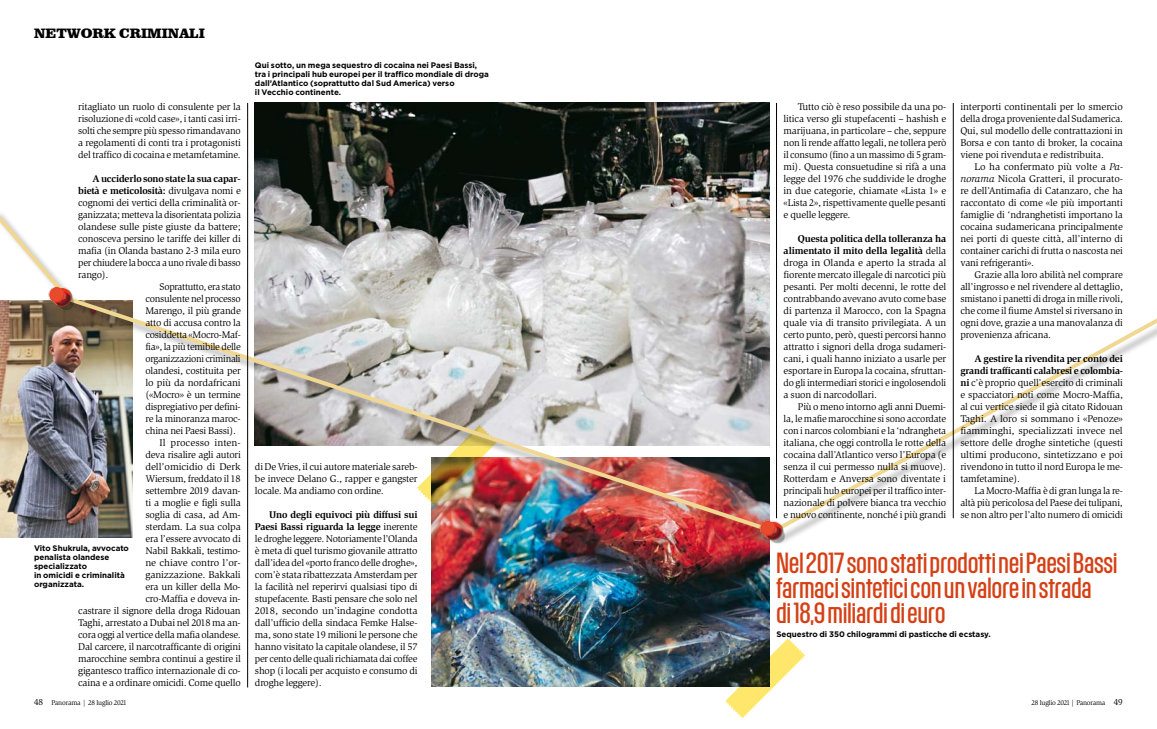
<style>
.page{position:relative;width:1157px;height:729px;background:#fff}
.page>*{position:absolute;margin:0;border:0;box-sizing:border-box;transform-origin:0 0}
.t1{font:28px/25px "FC Kaiser";letter-spacing:.01em;color:#d54015}
.t2{font:900 14px "Clarendon BT";color:#000}
.t3{font:10px/12px "Slimbach Std";letter-spacing:-.02em;color:#000;text-align:justify}
.t4{font:700 10px "Slimbach Std";letter-spacing:-.02em;color:#000}
.t5{font:10px "Slimbach Std";color:#000}
.t6{font:700 8px/9px "Gotham";color:#000}
.t7{font:7px "Slimbach Std";letter-spacing:-.025em;color:#000}
.s1{font-weight:400}
.s2{font-weight:700}
.s3{font-style:italic}
.s4{font-size:9px}
</style>
<div class="page">
<img style="left:255px;top:103px;width:514px;height:101px">
<img style="left:432px;top:545px;width:337px;height:141px">
<svg style="left:725px;top:638px;width:80px;height:80px"></svg>
<div style="left:0;top:210px;width:1157px;height:335px;background:#000;opacity:.3"></div>
<img style="left:0;top:204px;width:1157px;height:331px">
<hr style="left:247px;top:103px;width:1px;height:584px;background:#000">
<hr style="left:953px;top:103px;width:1px;height:415px;background:#000">
<hr style="left:776px;top:103px;width:1px;height:415px;background:#000">
<img style="left:46px;top:281px;width:32px;height:33px">
<img style="left:757px;top:515px;width:32px;height:32px">
<h2 class="t2" style="left:34px;top:24px;width:172px">NETWORK CRIMINALI</h2>
<p class="t3" style="left:78px;top:101px;width:164px">ritagliato un ruolo di consulente per la risoluzione di «cold case», i tanti casi irri&shy;solti che sempre più spesso rimandavano a regolamenti di conti tra i protagonisti del traffico di cocaina e metamfetamine.</p>
<p class="t4" style="left:92px;top:173px;width:150px">A ucciderlo sono state la sua capar-</p>
<p class="t4" style="left:78px;top:185px;width:164px">bietà e meticolosità: <span class="s1">divulgava nomi e</span></p>
<p class="t3" style="left:78px;top:197px;width:164px">cognomi dei vertici della criminalità or-</p>
<p class="t3" style="left:78px;top:209px;width:164px">ganizzata; metteva la disorientata polizia</p>
<p class="t3" style="left:78px;top:221px;width:164px">olandese sulle piste giuste da battere;</p>
<p class="t3" style="left:78px;top:233px;width:164px">conosceva persino le tariffe dei killer di</p>
<p class="t3" style="left:78px;top:245px;width:164px">mafia (in Olanda bastano 2-3 mila euro</p>
<p class="t3" style="left:78px;top:257px;width:164px">per chiudere la bocca a uno rivale di basso</p>
<p class="t3" style="left:78px;top:269px;width:32px">rango).</p>
<p class="t3" style="left:160px;top:281px;width:83px">Soprattutto, era stato</p>
<p class="t3" style="left:145px;top:293px;width:97px">consulente nel processo</p>
<p class="t3" style="left:145px;top:305px;width:97px">Marengo, il più grande</p>
<p class="t3" style="left:145px;top:317px;width:97px">atto di accusa contro la</p>
<p class="t3" style="left:145px;top:329px;width:97px">cosiddetta «Mocro-Maf-</p>
<p class="t3" style="left:145px;top:341px;width:97px">fia», la più temibile delle</p>
<p class="t3" style="left:145px;top:353px;width:97px">organizzazioni criminali</p>
<p class="t3" style="left:145px;top:365px;width:97px">olandesi, costituita per</p>
<p class="t3" style="left:145px;top:377px;width:97px">lo più da nordafricani</p>
<p class="t3" style="left:145px;top:389px;width:97px">(«Mocro» è un termine</p>
<p class="t3" style="left:145px;top:401px;width:97px">dispregiativo per defini-</p>
<p class="t3" style="left:145px;top:413px;width:97px">re la minoranza maroc-</p>
<p class="t3" style="left:145px;top:425px;width:92px">china nei Paesi Bassi).</p>
<p class="t5" style="left:160px;top:437px;width:83px">Il processo inten-</p>
<p class="t3" style="left:145px;top:449px;width:97px">deva risalire agli autori</p>
<p class="t3" style="left:145px;top:461px;width:97px">dell’omicidio di Derk</p>
<p class="t3" style="left:145px;top:473px;width:97px">Wiersum, freddato il 18</p>
<p class="t3" style="left:145px;top:485px;width:97px">settembre 2019 davan-</p>
<p class="t3" style="left:145px;top:497px;width:97px">ti a moglie e figli sulla</p>
<p class="t3" style="left:145px;top:509px;width:97px">soglia di casa, ad Am-</p>
<p class="t3" style="left:145px;top:521px;width:97px">sterdam. La sua colpa</p>
<p class="t3" style="left:145px;top:533px;width:97px">era l’essere avvocato di</p>
<p class="t3" style="left:145px;top:545px;width:97px">Nabil Bakkali, testimo-</p>
<p class="t3" style="left:145px;top:557px;width:97px">ne chiave contro l’or-</p>
<p class="t3" style="left:145px;top:569px;width:97px">ganizzazione. Bakkali</p>
<p class="t3" style="left:145px;top:581px;width:97px">era un killer della Mo-</p>
<p class="t3" style="left:145px;top:593px;width:97px">cro-Maffia e doveva in-</p>
<p class="t3" style="left:78px;top:605px;width:164px">castrare il signore della droga Ridouan</p>
<p class="t3" style="left:78px;top:617px;width:164px">Taghi, arrestato a Dubai nel 2018 ma an-</p>
<p class="t3" style="left:78px;top:629px;width:164px">cora oggi al vertice della mafia olandese.</p>
<p class="t3" style="left:78px;top:641px;width:164px">Dal carcere, il narcotrafficante di origini</p>
<p class="t3" style="left:78px;top:653px;width:164px">marocchine sembra continui a gestire il</p>
<p class="t3" style="left:78px;top:665px;width:164px">gigantesco traffico internazionale di co-</p>
<p class="t3" style="left:78px;top:677px;width:164px">caina e a ordinare omicidi. Come quello</p>
<p class="t6" style="left:34px;top:543px;width:96px">Vito Shukrula, avvocato penalista olandese specializzato<br>in omicidi e criminalità organizzata.</p>
<p class="t6" style="left:255px;top:61px;width:235px">Qui sotto, un mega sequestro di cocaina nei Paesi Bassi, tra i principali hub europei per il traffico mondiale di droga dall’Atlantico (soprattutto dal Sud America) verso<br>il Vecchio continente.</p>
<p class="t3" style="left:255px;top:461px;width:164px">di De Vries, il cui autore materiale sareb&shy;be invece Delano G., rapper e gangster locale. Ma andiamo con ordine.</p>
<p class="t3" style="left:255px;top:509px;width:164px;text-indent:14px"><span class="s2">Uno degli equivoci più diffusi sui Paesi Bassi riguarda la legge</span> inerente le droghe leggere. Notoriamente l’Olanda è meta di quel turismo giovanile attratto dall’idea del «porto franco delle droghe», com’è stata ribattezzata Amsterdam per la facilità nel reperirvi qualsiasi tipo di stupefacente. Basti pensare che solo nel 2018, secondo un’indagine condotta dall’ufficio della sindaca Femke Halse&shy;ma, sono state 19 milioni le persone che hanno visitato la capitale olandese, il 57 per cento delle quali richiamata dai coffee shop (i locali per acquisto e consumo di droghe leggere).</p>
<p class="t3" style="left:783px;top:101px;width:164px;text-indent:14px">Tutto ciò è reso possibile da una po&shy;litica verso gli stupefacenti – hashish e marijuana, in particolare – che, seppure non li rende affatto legali, ne tollera però il consumo (fino a un massimo di 5 gram&shy;mi). Questa consuetudine si rifà a una legge del 1976 che suddivide le droghe in due categorie, chiamate «Lista 1» e «Lista 2», rispettivamente quelle pesanti e quelle leggere.</p>
<p class="t3" style="left:783px;top:233px;width:164px;text-indent:14px"><span class="s2">Questa politica della tolleranza ha alimentato il mito della legalità</span> della droga in Olanda e aperto la strada al fiorente mercato illegale di narcotici più pesanti. Per molti decenni, le rotte del contrabbando avevano avuto come base di partenza il Marocco, con la Spagna quale via di transito privilegiata. A un certo punto, però, questi percorsi hanno attratto i signori della droga sudameri&shy;cani, i quali hanno iniziato a usarle per esportare in Europa la cocaina, sfruttan&shy;do gli intermediari storici e ingolosendoli a suon di narcodollari.</p>
<p class="t3" style="left:783px;top:401px;width:164px;text-indent:14px">Più o meno intorno agli anni Duemi&shy;la, le mafie marocchine si sono accordate con i narcos colombiani e la ‘ndrangheta italiana, che oggi controlla le rotte della cocaina dall’Atlantico verso l’Europa (e senza il cui permesso nulla si muove).<br>Rotterdam e Anversa sono diventate i principali hub europei per il traffico inter&shy;nazionale di polvere bianca tra vecchio e nuovo continente, nonché i più grandi</p>
<p class="t3" style="left:960px;top:101px;width:164px">interporti continentali per lo smercio della droga proveniente dal Sudamerica.<br>Qui, sul modello delle contrattazioni in Borsa e con tanto di broker, la cocaina viene poi rivenduta e redistribuita.</p>
<p class="t3" style="left:960px;top:161px;width:164px;text-indent:14px">Lo ha confermato più volte a <span class="s3">Pa&shy;norama</span> Nicola Gratteri, il procurato&shy;re dell’Antimafia di Catanzaro, che ha raccontato di come «le più importanti famiglie di ‘ndranghetisti importano la cocaina sudamericana principalmente nei porti di queste città, all’interno di container carichi di frutta o nascosta nei vani refrigeranti».</p>
<p class="t3" style="left:960px;top:269px;width:164px;text-indent:14px">Grazie alla loro abilità nel comprare all’ingrosso e nel rivendere al dettaglio, smistano i panetti di droga in mille rivoli, che come il fiume Amstel si riversano in ogni dove, grazie a una manovalanza di provenienza africana.</p>
<p class="t3" style="left:960px;top:353px;width:164px;text-indent:14px"><span class="s2">A gestire la rivendita per conto dei grandi trafficanti calabresi e colombia&shy;ni</span> c’è proprio quell’esercito di criminali e spacciatori noti come Mocro-Maffia, al cui vertice siede il già citato Ridouan Taghi. A loro si sommano i «Penoze» fiamminghi, specializzati invece nel settore delle droghe sintetiche (questi ultimi producono, sintetizzano e poi rivendono in tutto il nord Europa le me&shy;tamfetamine).</p>
<p class="t3" style="left:960px;top:485px;width:164px;text-indent:14px">La Mocro-Maffia è di gran lunga la re&shy;altà più pericolosa del Paese dei tulipani, se non altro per l’alto numero di omicidi</p>
<h1 class="t1" style="left:776px;top:548px;width:342px">Nel 2017 sono stati prodotti nei Paesi Bassi farmaci sintetici con un valore in strada<br>di 18,9 miliardi di euro</h1>
<p class="t6" style="left:776px;top:629px;width:216px">Sequestro di 350 chilogrammi di pasticche di ecstasy.</p>
<p class="t7" style="left:34px;top:698px;width:94px"><span class="s4">48</span> Panorama | 28 luglio 2021</p>
<p class="t7" style="left:1031px;top:698px;width:93px">28 luglio 2021 | Panorama <span class="s4">49</span></p>
</div>
